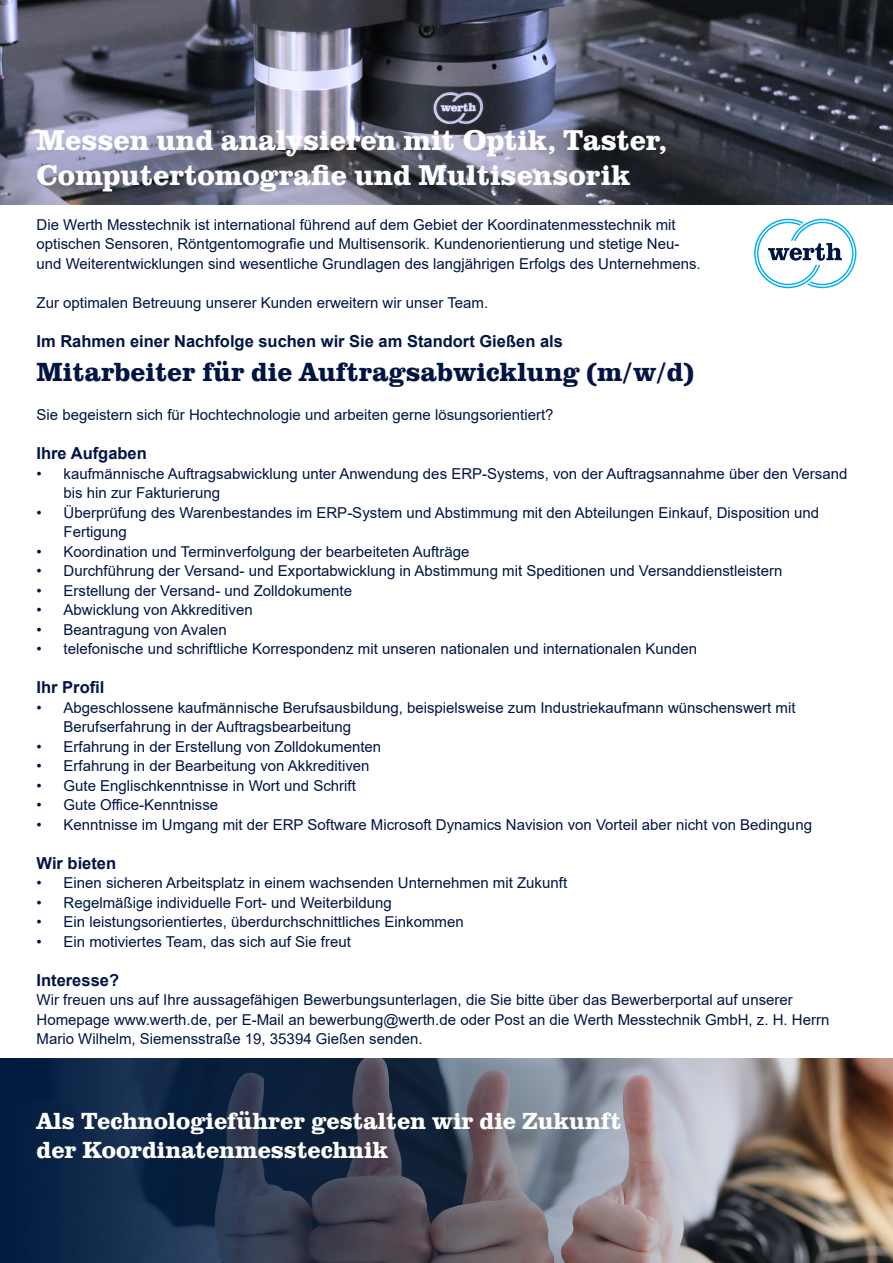
<style>
.page{position:relative;width:893px;height:1263px;background:#fff}
.page>*{position:absolute;margin:0;border:0;box-sizing:border-box;transform-origin:0 0}
.t1{font:700 29.4px/35.2px "Clarendon URW";color:#fff}
.t2{font:700 27px "Clarendon URW";color:#001443}
.t3{font:700 24px/28.8px "Clarendon URW";color:#fff}
.t4{font:700 16.5px "Arial";color:#001443}
.t5{font:15px/19.5px "Arial";color:#001443}
</style>
<div class="page">
<svg style="left:754px;top:219px;width:102px;height:69px"></svg>
<img style="left:0;top:1059px;width:893px;height:204px">
<img style="left:0;top:0;width:893px;height:204px">
<h1 class="t1" style="left:37px;top:121px;width:632px">Messen und analysieren mit Optik, Taster,<br>Computertomografie und Multisensorik</h1>
<p class="t5" style="left:37px;top:215px;width:666px">Die Werth Messtechnik ist international führend auf dem Gebiet der Koordinatenmesstechnik mit optischen Sensoren, Röntgentomografie und Multisensorik. Kundenorientierung und stetige Neu&shy;und Weiterentwicklungen sind wesentliche Grundlagen des langjährigen Erfolgs des Unternehmens.</p>
<p class="t5" style="left:37px;top:293px;width:453px">Zur optimalen Betreuung unserer Kunden erweitern wir unser Team.</p>
<p class="t4" style="left:37px;top:329px;width:528px">Im Rahmen einer Nachfolge suchen wir Sie am Standort Gießen als</p>
<h2 class="t2" style="left:37px;top:352px;width:659px">Mitarbeiter für die Auftragsabwicklung (m/w/d)</h2>
<p class="t5" style="left:37px;top:405px;width:518px">Sie begeistern sich für Hochtechnologie und arbeiten gerne lösungsorientiert?</p>
<p class="t4" style="left:37px;top:442px;width:112px">Ihre Aufgaben</p>
<p class="t5" style="left:64px;top:464px;width:785px;text-indent:-27px">• kaufmännische Auftragsabwicklung unter Anwendung des ERP-Systems, von der Auftragsannahme über den Versand bis hin zur Fakturierung</p>
<p class="t5" style="left:64px;top:503px;width:757px;text-indent:-27px">• Überprüfung des Warenbestandes im ERP-System und Abstimmung mit den Abteilungen Einkauf, Disposition und<br>Fertigung</p>
<p class="t5" style="left:37px;top:542px;width:434px">• Koordination und Terminverfolgung der bearbeiteten Aufträge</p>
<p class="t5" style="left:37px;top:561px;width:747px">• Durchführung der Versand- und Exportabwicklung in Abstimmung mit Speditionen und Versanddienstleistern</p>
<p class="t5" style="left:37px;top:581px;width:317px">• Erstellung der Versand- und Zolldokumente</p>
<p class="t5" style="left:37px;top:600px;width:218px">• Abwicklung von Akkreditiven</p>
<p class="t5" style="left:37px;top:620px;width:192px">• Beantragung von Avalen</p>
<p class="t5" style="left:37px;top:639px;width:662px">• telefonische und schriftliche Korrespondenz mit unseren nationalen und internationalen Kunden</p>
<p class="t4" style="left:37px;top:676px;width:69px">Ihr Profil</p>
<p class="t5" style="left:64px;top:698px;width:733px;text-indent:-27px">• Abgeschlossene kaufmännische Berufsausbildung, beispielsweise zum Industriekaufmann wünschenswert mit<br>Berufserfahrung in der Auftragsbearbeitung</p>
<p class="t5" style="left:37px;top:737px;width:346px">• Erfahrung in der Erstellung von Zolldokumenten</p>
<p class="t5" style="left:37px;top:756px;width:335px">• Erfahrung in der Bearbeitung von Akkreditiven</p>
<p class="t5" style="left:37px;top:776px;width:321px">• Gute Englischkenntnisse in Wort und Schrift</p>
<p class="t5" style="left:37px;top:795px;width:183px">• Gute Office-Kenntnisse</p>
<p class="t5" style="left:37px;top:815px;width:777px">• Kenntnisse im Umgang mit der ERP Software Microsoft Dynamics Navision von Vorteil aber nicht von Bedingung</p>
<p class="t4" style="left:37px;top:851px;width:81px">Wir bieten</p>
<p class="t5" style="left:37px;top:873px;width:532px">• Einen sicheren Arbeitsplatz in einem wachsenden Unternehmen mit Zukunft</p>
<p class="t5" style="left:37px;top:893px;width:357px">• Regelmäßige individuelle Fort- und Weiterbildung</p>
<p class="t5" style="left:37px;top:912px;width:429px">• Ein leistungsorientiertes, überdurchschnittliches Einkommen</p>
<p class="t5" style="left:37px;top:932px;width:316px">• Ein motiviertes Team, das sich auf Sie freut</p>
<p class="t4" style="left:37px;top:968px;width:84px">Interesse?</p>
<p class="t5" style="left:37px;top:990px;width:794px">Wir freuen uns auf Ihre aussagefähigen Bewerbungsunterlagen, die Sie bitte über das Bewerberportal auf unserer<br>Homepage www.werth.de, per E-Mail an bewerbung@werth.de oder Post an die Werth Messtechnik GmbH, z. H. Herrn<br>Mario Wilhelm, Siemensstraße 19, 35394 Gießen senden.</p>
<h3 class="t3" style="left:37px;top:1105px;width:586px">Als Technologieführer gestalten wir die Zukunft der Koordinatenmesstechnik</h3>
</div>
